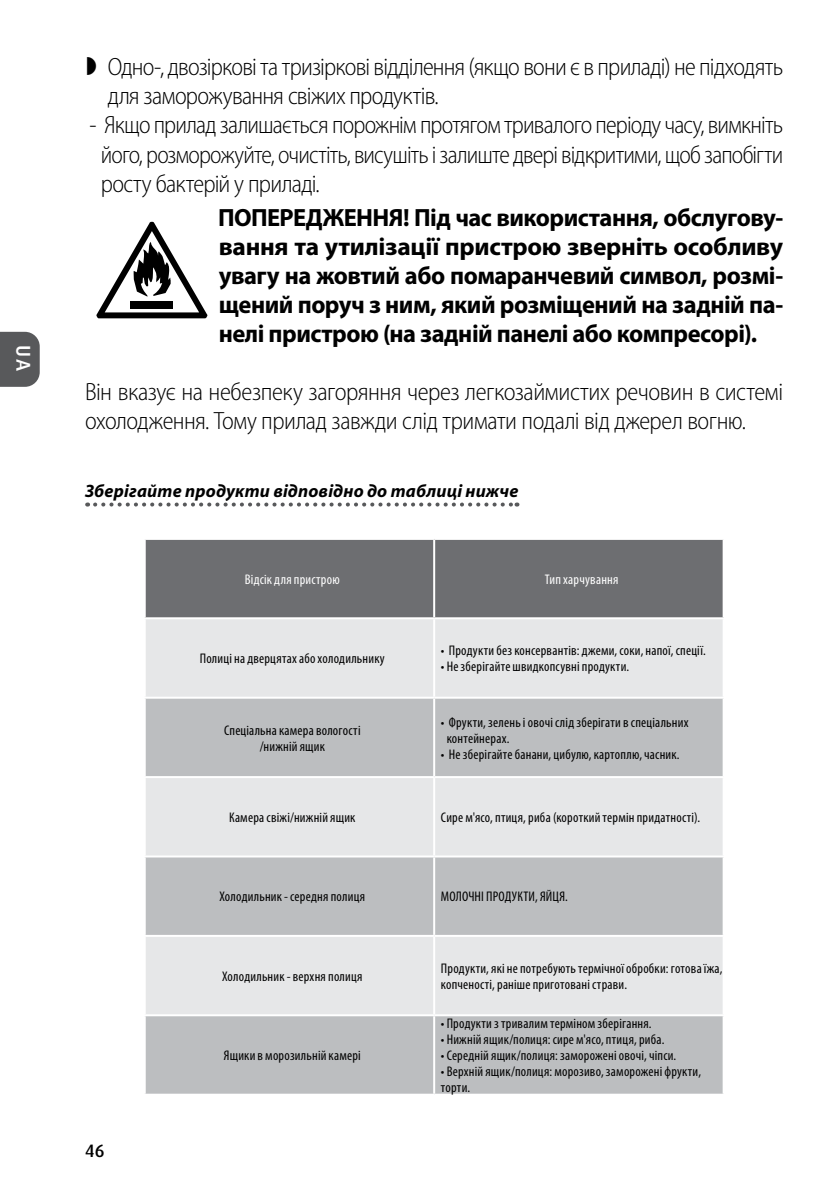
<style>
.page{position:relative;width:840px;height:1191px;background:#fff}
.page>*{position:absolute;margin:0;border:0;box-sizing:border-box;transform-origin:0 0}
.t1{font:300 semi-condensed 25px/29px "Myriad Pro";letter-spacing:-.025em;color:#000}
.t2{font:700 25px/29px "Myriad Pro";letter-spacing:-.02em;color:#000;text-align:justify}
.t3{font:300 semi-condensed 25px/29px "Myriad Pro";letter-spacing:-.025em;color:#000;text-align:justify;scale:.96 1}
.t4{font:500 20px "Dax Pro";color:#fff}
.t5{font:italic 700 18px "Myriad Pro";letter-spacing:.01em;color:#000}
.t6{font:500 18px "Dax Pro";color:#000}
.t7{font:condensed 14px/16px "Myriad Pro";letter-spacing:.015em;color:#000}
.t8{font:condensed 14px "Myriad Pro";letter-spacing:.015em;color:#fff}
</style>
<div class="page">
<svg style="left:0;top:332px;width:40px;height:55px;background:#606163"></svg>
<svg style="left:95px;top:502px;width:422px;height:4px"></svg>
<svg style="left:96px;top:222px;width:111px;height:96px"></svg>
<div style="left:131px;top:302px;width:42px;height:7px;background:#000"></div>
<div style="left:146px;top:540px;width:576px;height:77px;background:#6d6e71"></div>
<div style="left:146px;top:619px;width:576px;height:77px;background:#e6e7e8"></div>
<svg style="left:146px;top:698px;width:576px;height:395px;background:#c6c8ca"></svg>
<div style="left:146px;top:937px;width:576px;height:77px;background:#e6e7e8"></div>
<hr style="left:433px;top:540px;width:2px;height:77px;background:#fff">
<hr style="left:433px;top:619px;width:2px;height:77px;background:#fff">
<hr style="left:433px;top:698px;width:2px;height:78px;background:#fff">
<hr style="left:144px;top:776px;width:290px;height:2px;background:#fff">
<hr style="left:434px;top:776px;width:290px;height:2px;background:#fff">
<hr style="left:433px;top:778px;width:2px;height:77px;background:#fff">
<hr style="left:144px;top:855px;width:290px;height:2px;background:#fff">
<hr style="left:434px;top:855px;width:290px;height:2px;background:#fff">
<hr style="left:433px;top:857px;width:2px;height:78px;background:#fff">
<hr style="left:433px;top:1016px;width:2px;height:77px;background:#fff">
<hr style="left:144px;top:935px;width:290px;height:2px;background:#fff">
<hr style="left:144px;top:1014px;width:290px;height:2px;background:#fff">
<hr style="left:434px;top:935px;width:290px;height:2px;background:#fff">
<hr style="left:433px;top:937px;width:2px;height:77px;background:#fff">
<hr style="left:434px;top:1014px;width:290px;height:2px;background:#fff">
<h2 class="t4" style="left:36px;top:345px;width:28px;rotate:90deg">UA</h2>
<h1 class="t1" style="left:108px;top:53px;width:676px">Одно-, двозіркові та тризіркові відділення (якщо вони є в приладі) не підходять для заморожування свіжих продуктів.</h1>
<h1 class="t3" style="left:101px;top:111px;width:712px;text-indent:-11px">- Якщо прилад залишається порожнім протягом тривалого періоду часу, вимкніть його, розморожуйте, очистіть, висушіть і залиште двері відкритими, щоб запобігти росту бактерій у приладі.</h1>
<p class="t2" style="left:218px;top:204px;width:566px">ПОПЕРЕДЖЕННЯ! Під час використання, обслугову&shy;вання та утилізації пристрою зверніть особливу увагу на жовтий або помаранчевий символ, розмі&shy;щений поруч з ним, який розміщений на задній па&shy;нелі пристрою (на задній панелі або компресорі).</p>
<h1 class="t1" style="left:85px;top:378px;width:699px">Він вказує на небезпеку загоряння через легкозаймистих речовин в системі охолодження. Тому прилад завжди слід тримати подалі від джерел вогню.</h1>
<p class="t5" style="left:85px;top:481px;width:434px">Зберігайте продукти відповідно до таблиці нижче</p>
<p class="t8" style="left:245px;top:571px;width:96px">Відсік для пристрою</p>
<p class="t8" style="left:544px;top:571px;width:75px">Тип харчування</p>
<p class="t7" style="left:200px;top:651px;width:186px">Полиці на дверцятах або холодильнику</p>
<p class="t7" style="left:440px;top:643px;width:266px">• Продукти без консервантів: джеми, соки, напої, спеції.</p>
<p class="t7" style="left:440px;top:659px;width:190px">• Не зберігайте швидкопсувні продукти.</p>
<p class="t7" style="left:224px;top:722px;width:138px;text-align:center">Спеціальна камера вологості /нижній ящик</p>
<p class="t7" style="left:446px;top:714px;width:243px;text-indent:-6px">• Фрукти, зелень і овочі слід зберігати в спеціальних контейнерах.</p>
<p class="t7" style="left:440px;top:746px;width:240px">• Не зберігайте банани, цибулю, картоплю, часник.</p>
<p class="t7" style="left:229px;top:809px;width:128px">Камера свіжі/нижній ящик</p>
<p class="t7" style="left:440px;top:809px;width:261px">Сире м'ясо, птиця, риба (короткий термін придатності).</p>
<p class="t7" style="left:219px;top:889px;width:147px">Холодильник - середня полиця</p>
<p class="t7" style="left:440px;top:889px;width:128px">МОЛОЧНІ ПРОДУКТИ, ЯЙЦЯ.</p>
<p class="t7" style="left:222px;top:968px;width:142px">Холодильник - верхня полиця</p>
<p class="t7" style="left:440px;top:960px;width:283px">Продукти, які не потребують термічної обробки: готова їжа, копченості, раніше приготовані страви.</p>
<p class="t6" style="left:85px;top:1139px;width:21px">46</p>
<p class="t7" style="left:224px;top:1048px;width:138px">Ящики в морозильній камері</p>
<p class="t7" style="left:440px;top:1016px;width:212px">• Продукти з тривалим терміном зберігання.</p>
<p class="t7" style="left:440px;top:1032px;width:225px">• Нижній ящик/полиця: сире м'ясо, птиця, риба.</p>
<p class="t7" style="left:440px;top:1048px;width:237px">• Середній ящик/полиця: заморожені овочі, чіпси.</p>
<p class="t7" style="left:440px;top:1064px;width:261px">• Верхній ящик/полиця: морозиво, заморожені фрукти, торти.</p>
</div>
